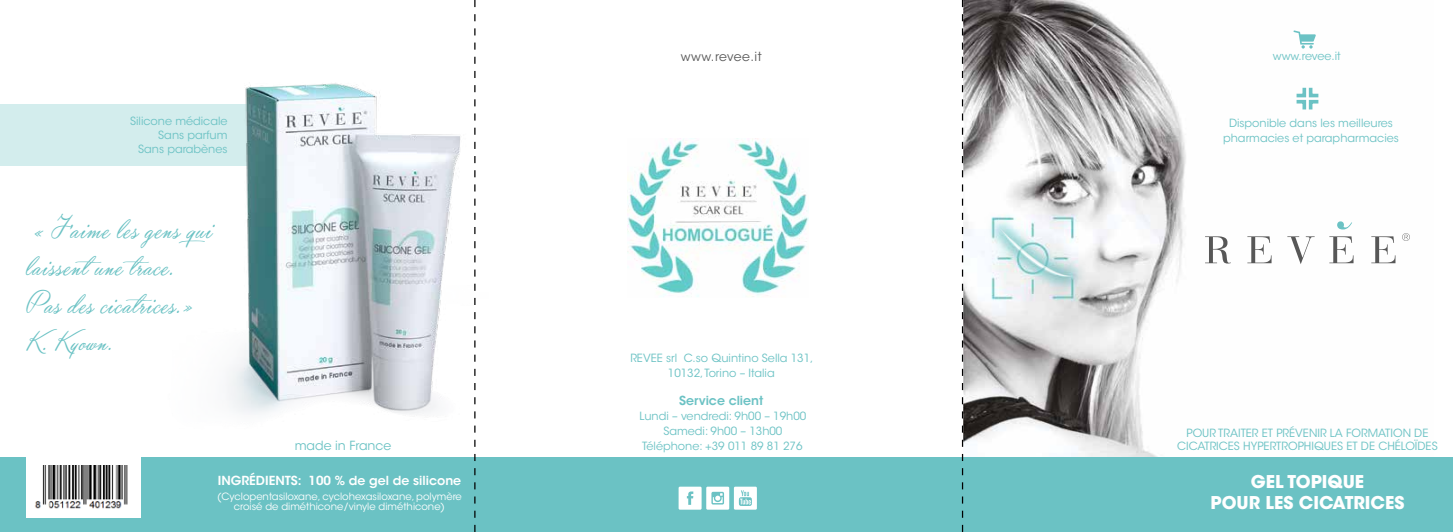
<style>
.page{position:relative;width:1453px;height:532px;background:#fff}
.page>*{position:absolute;margin:0;border:0;box-sizing:border-box;transform-origin:0 0}
.t1{font:34.25px/37.4px "Yaquote Script Personal Use";letter-spacing:.03em;color:#6bc2c4;scale:.91 1}
.t2{font:31.12px "Yaquote Script Personal Use";letter-spacing:.03em;color:#6bc2c4}
.t3{font:700 17.5px/21px "ITC Avant Garde Std";color:#fff;text-align:center}
.t4{font:600 12.5px "ITC Avant Garde Std";color:#fff}
.t5{font:600 12.5px "ITC Avant Garde Std";color:#6bc2c4}
.t6{font:12.5px "ITC Avant Garde Std";letter-spacing:.04em;color:#575757}
.t7{font:12.5px "ITC Avant Garde Std";color:#6bc2c4}
.t8{font:11.25px/15px "ITC Avant Garde Std";color:#6bc2c4;text-align:center}
.t9{font:10px/10px "ITC Avant Garde Std";color:#fff;text-align:center}
</style>
<div class="page">
<div style="left:0;top:104px;width:314px;height:61px;background:#d3eded"></div>
<img style="left:114px;top:71px;width:465px;height:387px">
<img style="left:963px;top:0;width:470px;height:458px">
<div style="left:0;top:458px;width:1453px;height:73px;background:#6bc2c4"></div>
<svg style="left:678px;top:486px;width:79px;height:23px"></svg>
<img style="left:981px;top:210px;width:111px;height:84px">
<svg style="left:1205px;top:236px;width:26px;height:27px"></svg>
<svg style="left:1247px;top:236px;width:24px;height:27px"></svg>
<svg style="left:1287px;top:236px;width:27px;height:28px"></svg>
<svg style="left:1329px;top:236px;width:24px;height:27px"></svg>
<svg style="left:1337px;top:221px;width:15px;height:8px"></svg>
<svg style="left:1371px;top:236px;width:24px;height:27px"></svg>
<svg style="left:1402px;top:233px;width:8px;height:8px"></svg>
<div style="left:27px;top:456px;width:114px;height:61px;background:#fff"></div>
<img style="left:35px;top:465px;width:93px;height:44px">
<img style="left:627px;top:138px;width:181px;height:159px">
<svg style="left:1293px;top:84px;width:29px;height:29px"></svg>
<svg style="left:1293px;top:30px;width:23px;height:19px"></svg>
<svg style="left:474px;top:0;width:1px;height:531px"></svg>
<svg style="left:962px;top:0;width:1px;height:531px"></svg>
<p class="t8" style="left:130px;top:115px;width:99px;line-height:13.5px;text-align:right">Silicone médicale<br>Sans parfum<br>Sans parabènes</p>
<h1 class="t1" style="left:27px;top:210px;width:207px">« J’aime les gens qui laissentune trace.<br>Pas des cicatrices.»</h1>
<h2 class="t2" style="left:27px;top:325px;width:88px">K. Kyown.</h2>
<p class="t7" style="left:295px;top:438px;width:98px">made in France</p>
<p class="t4" style="left:218px;top:472px;width:245px">INGRÉDIENTS: 100 % de gel de silicone</p>
<p class="t9" style="left:217px;top:491px;width:246px">(Cyclopentasiloxane, cyclohexasiloxane, polymère croisé de diméthicone/vinyle diméthicone)</p>
<p class="t6" style="left:681px;top:48px;width:82px">www.revee.it</p>
<p class="t8" style="left:630px;top:350px;width:185px">REVEE srl C.so Quintino Sella 131,<br>10132, Torino – Italia</p>
<p class="t5" style="left:679px;top:393px;width:85px">Service client</p>
<p class="t8" style="left:639px;top:409px;width:168px">Lundi – vendredi: 9h00 – 19h00<br>Samedi: 9h00 – 13h00<br>Téléphone: +39 011 89 81 276</p>
<p class="t8" style="left:1273px;top:48px;width:69px">www.revee.it</p>
<p class="t8" style="left:1223px;top:115px;width:177px">Disponible dans les meilleures pharmacies et parapharmacies</p>
<p class="t8" style="left:1177px;top:426px;width:262px;line-height:13.5px">POUR TRAITER ET PRÉVENIR LA FORMATION DE<br>CICATRICES HYPERTROPHIQUES ET DE CHÉLOÏDES</p>
<h3 class="t3" style="left:1210px;top:471px;width:195px">GEL TOPIQUE<br>POUR LES CICATRICES</h3>
</div>
